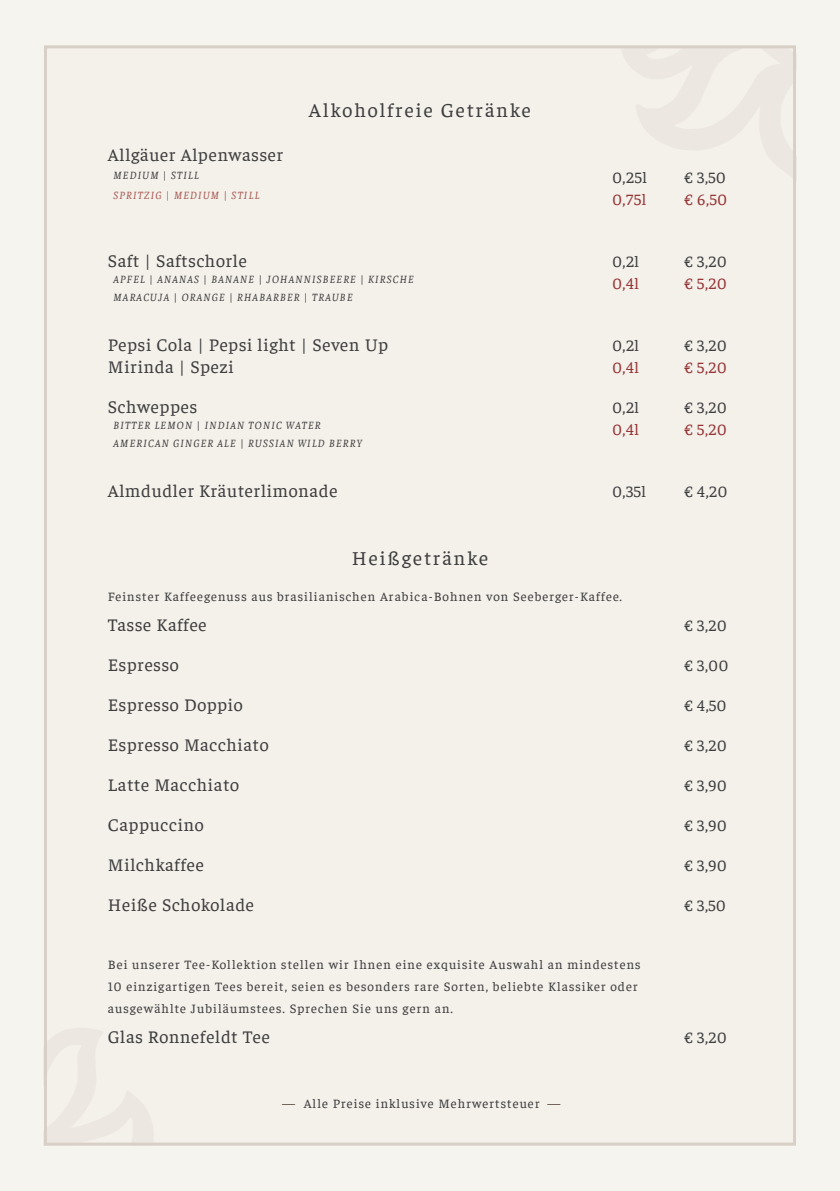
<style>
.page{position:relative;width:840px;height:1191px;background:#fff}
.page>*{position:absolute;margin:0;border:0;box-sizing:border-box;transform-origin:0 0}
.t1{font:20px "Faustina";letter-spacing:.1em;color:#3e3e3f}
.t2{font:18px "Faustina";letter-spacing:.04em;color:#3e3e3f}
.t3{font:16px "Faustina";letter-spacing:.04em;color:#3e3e3f}
.t4{font:16px "Faustina";letter-spacing:.04em;color:#953537}
.t5{font:13px/22px "Faustina";letter-spacing:.08em;color:#3e3e3f}
.t6{font:italic 11px "Faustina";letter-spacing:.1em;color:#3e3e3f}
.t7{font:italic 11px "Faustina";letter-spacing:.1em;color:#a55650}
.s1{color:#55493b}
</style>
<div class="page">
<div style="left:0;top:0;width:839px;height:1191px;background:#f5f4ef"></div>
<div style="left:45px;top:47px;width:749px;height:1097px;background:#f4eee8"></div>
<h1 class="t1" style="left:309px;top:97px;width:223px">Alkoholfreie Getränke</h1>
<h2 class="t2" style="left:108px;top:143px;width:177px">Allgäuer Alpenwasser</h2>
<p class="t6" style="left:113px;top:168px;width:87px">MEDIUM | STILL</p>
<p class="t3" style="left:612px;top:167px;width:36px">0,25l</p>
<p class="t3" style="left:684px;top:167px;width:43px">€ 3,50</p>
<p class="t7" style="left:113px;top:188px;width:147px">SPRITZIG | MEDIUM | STILL</p>
<p class="t4" style="left:612px;top:189px;width:35px">0,75l</p>
<p class="t4" style="left:684px;top:189px;width:44px">€ 6,50</p>
<h2 class="t2" style="left:108px;top:249px;width:140px">Saft | Saftschorle</h2>
<p class="t3" style="left:612px;top:251px;width:28px">0,2l</p>
<p class="t3" style="left:684px;top:251px;width:43px">€ 3,20</p>
<p class="t6" style="left:113px;top:272px;width:302px">APFEL | ANANAS | BANANE | JOHANNISBEERE | KIRSCHE</p>
<p class="t4" style="left:612px;top:273px;width:28px">0,4l</p>
<p class="t4" style="left:684px;top:273px;width:43px">€ 5,20</p>
<p class="t6" style="left:113px;top:290px;width:240px">MARACUJA | ORANGE | RHABARBER | TRAUBE</p>
<h2 class="t2" style="left:108px;top:333px;width:282px">Pepsi Cola | Pepsi light | Seven Up</h2>
<p class="t3" style="left:612px;top:335px;width:28px">0,2l</p>
<p class="t3" style="left:684px;top:335px;width:43px">€ 3,20</p>
<h2 class="t2" style="left:108px;top:355px;width:127px">Mirinda | Spezi</h2>
<p class="t4" style="left:612px;top:357px;width:28px">0,4l</p>
<p class="t4" style="left:684px;top:357px;width:43px">€ 5,20</p>
<h2 class="t2" style="left:108px;top:395px;width:91px">Schweppes</h2>
<p class="t3" style="left:612px;top:397px;width:28px">0,2l</p>
<p class="t3" style="left:684px;top:397px;width:43px">€ 3,20</p>
<p class="t6" style="left:113px;top:418px;width:208px">BITTER LEMON | INDIAN TONIC WATER</p>
<p class="t4" style="left:612px;top:419px;width:28px">0,4l</p>
<p class="t4" style="left:684px;top:419px;width:43px">€ 5,20</p>
<p class="t6" style="left:113px;top:436px;width:250px">AMERICAN GINGER ALE | RUSSIAN WILD BERRY</p>
<h2 class="t2" style="left:108px;top:479px;width:231px">Almdudler Kräuterlimonade</h2>
<p class="t3" style="left:612px;top:481px;width:35px">0,35l</p>
<p class="t3" style="left:684px;top:481px;width:44px">€ 4,20</p>
<h1 class="t1" style="left:351px;top:545px;width:138px">Heißgetränke</h1>
<p class="t5" style="left:108px;top:585px;width:515px">Feinster Kaffeegenuss aus brasilianischen Arabica-Bohnen von Seeberger-Kaffee.</p>
<h2 class="t2" style="left:108px;top:613px;width:100px">Tasse Kaffee</h2>
<p class="t3" style="left:684px;top:615px;width:43px">€ 3,20</p>
<h2 class="t2" style="left:108px;top:653px;width:73px">Espresso</h2>
<p class="t3" style="left:684px;top:655px;width:45px">€ 3,00</p>
<h2 class="t2" style="left:108px;top:693px;width:136px">Espresso Doppio</h2>
<p class="t3" style="left:684px;top:695px;width:43px">€ 4,50</p>
<h2 class="t2" style="left:108px;top:733px;width:162px">Espresso Macchiato</h2>
<p class="t3" style="left:684px;top:735px;width:43px">€ 3,20</p>
<h2 class="t2" style="left:108px;top:773px;width:133px">Latte Macchiato</h2>
<p class="t3" style="left:684px;top:775px;width:43px">€ 3,90</p>
<h2 class="t2" style="left:108px;top:813px;width:97px">Cappuccino</h2>
<p class="t3" style="left:684px;top:815px;width:43px">€ 3,90</p>
<h2 class="t2" style="left:108px;top:853px;width:98px">Milchkaffee</h2>
<p class="t3" style="left:684px;top:855px;width:43px">€ 3,90</p>
<h2 class="t2" style="left:108px;top:893px;width:148px">Heiße Schokolade</h2>
<p class="t3" style="left:684px;top:895px;width:43px">€ 3,50</p>
<p class="t5" style="left:108px;top:953px;width:534px">Bei unserer Tee-Kollektion stellen wir Ihnen eine exquisite Auswahl an mindestens<br>10 einzigartigen Tees bereit, seien es besonders rare Sorten, beliebte Klassiker oder ausgewählte Jubiläumstees. Sprechen Sie uns gern an.</p>
<h2 class="t2" style="left:108px;top:1025px;width:163px">Glas Ronnefeldt Tee</h2>
<p class="t3" style="left:684px;top:1027px;width:43px">€ 3,20</p>
<p class="t5" style="left:282px;top:1091px;width:279px"><span class="s1">—</span> Alle Preise inklusive Mehrwertsteuer <span class="s1">—</span></p>
</div>
